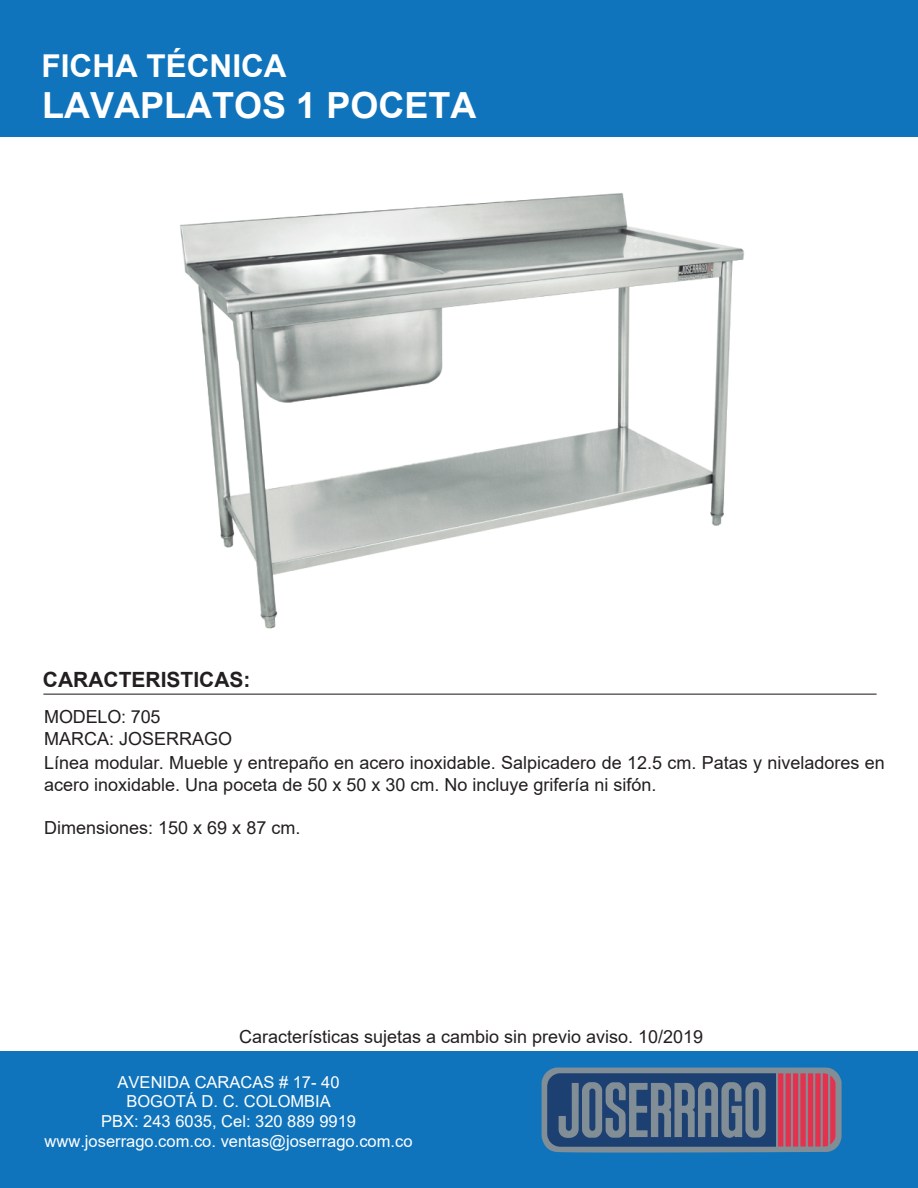
<style>
.page{position:relative;width:918px;height:1188px;background:#fff}
.page>*{position:absolute;margin:0;border:0;box-sizing:border-box;transform-origin:0 0}
.t1{font:700 36px "Arial";color:#fff}
.t2{font:700 31.5px "Arial";color:#fff}
.t3{font:700 21px "Arial";color:#231f20}
.t4{font:18px/21.6px "Arial";color:#231f20}
.t5{font:16.5px/19.8px "Arial";color:#fff;text-align:center}
</style>
<div class="page">
<div style="left:0;top:1052px;width:918px;height:136px;background:#1074bc"></div>
<div style="left:0;top:0;width:918px;height:136px;background:#1074bc"></div>
<svg style="left:542px;top:1068px;width:300px;height:85px;background:#676580"></svg>
<hr style="left:43px;top:694px;width:834px;height:1px;background:#1e1013">
<img style="left:180px;top:193px;width:564px;height:436px">
<h2 class="t2" style="left:42px;top:43px;width:246px">FICHA TÉCNICA</h2>
<h1 class="t1" style="left:42px;top:80px;width:436px">LAVAPLATOS 1 POCETA</h1>
<p class="t3" style="left:43px;top:664px;width:209px">CARACTERISTICAS:</p>
<p class="t4" style="left:44px;top:706px;width:189px">MODELO: 705<br>MARCA: JOSERRAGO</p>
<p class="t4" style="left:44px;top:752px;width:842px">Línea modular. Mueble y entrepaño en acero inoxidable. Salpicadero de 12.5 cm. Patas y niveladores en acero inoxidable. Una poceta de 50 x 50 x 30 cm. No incluye grifería ni sifón.</p>
<p class="t4" style="left:44px;top:817px;width:258px">Dimensiones: 150 x 69 x 87 cm.</p>
<p class="t4" style="left:239px;top:1026px;width:466px">Características sujetas a cambio sin previo aviso. 10/2019</p>
<p class="t5" style="left:45px;top:1072px;width:369px">AVENIDA CARACAS # 17- 40<br>BOGOTÁ D. C. COLOMBIA<br>PBX: 243 6035, Cel: 320 889 9919 www.joserrago.com.co. ventas@joserrago.com.co</p>
</div>
